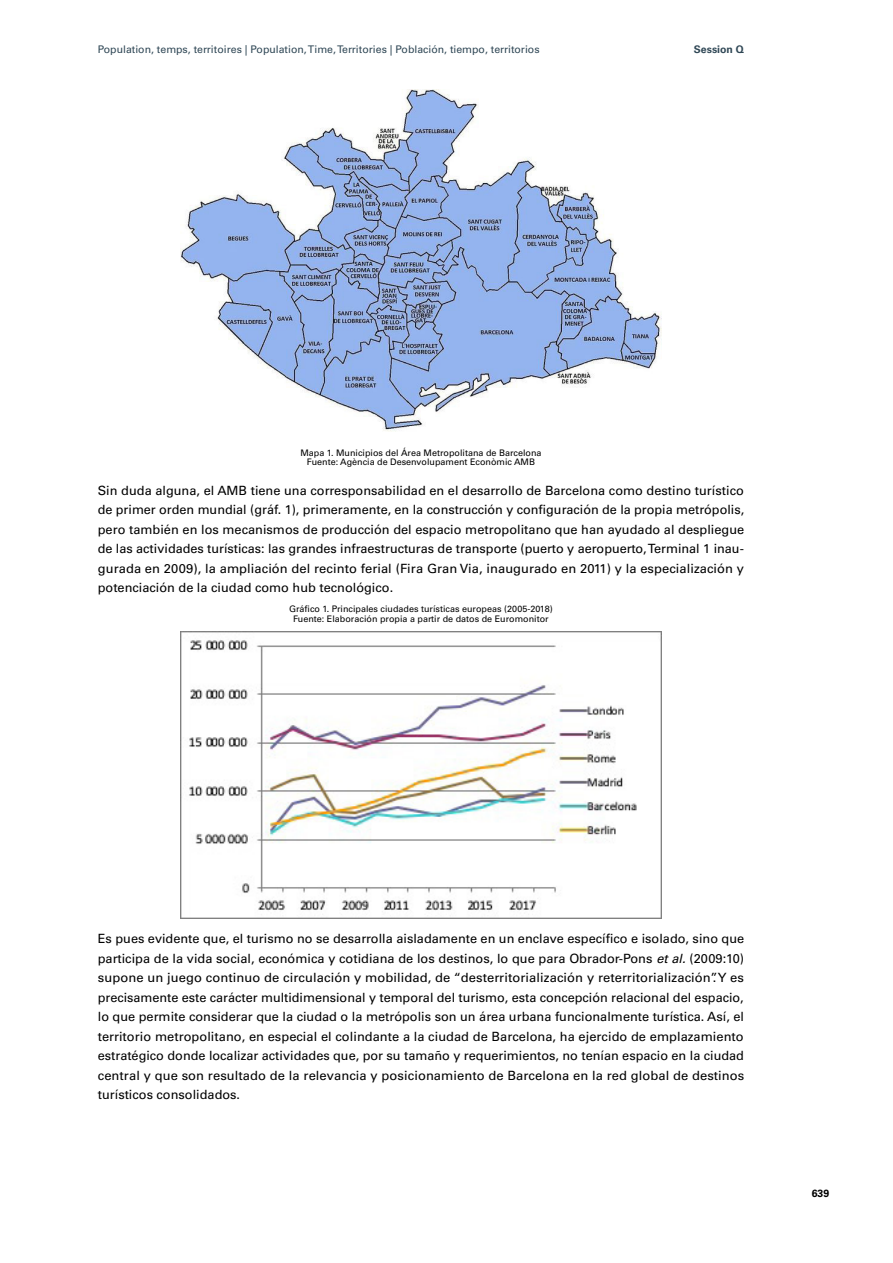
<style>
.page{position:relative;width:893px;height:1263px;background:#fff}
.page>*{position:absolute;margin:0;border:0;box-sizing:border-box;transform-origin:0 0}
.texte_courant{font:12.75px/19.5px "Univers LT";color:#000;text-align:justify}
.t1{font:10.5px "Univers LT";color:#2f4755}
.t2{font:700 10.5px "Univers LT";color:#2f4755}
.t3{font:700 10.5px "Univers LT";color:#000}
.Figure{font:9px/9.8px "Univers LT";color:#000;text-align:center}
.figure-source{font:9px "Univers LT";color:#000}
.s1{font-style:italic}
</style>
<div class="page">
<img style="left:181px;top:90px;width:480px;height:341px">
<img style="left:181px;top:631px;width:480px;height:287px">
<p class="t1" style="left:98px;top:43px;width:443px">Population, temps, territoires | Population, Time, Territories | Población, tiempo, territorios</p>
<p class="t2" style="left:694px;top:43px;width:52px">Session Q</p>
<p class="Figure" style="left:300px;top:448px;width:243px">Mapa 1. Municipios del Área Metropolitana de Barcelona<br>Fuente: Agència de Desenvolupament Econòmic AMB</p>
<p class="texte_courant" style="left:98px;top:480px;width:648px">Sin duda alguna, el AMB tiene una corresponsabilidad en el desarrollo de Barcelona como destino turístico de primer orden mundial (gráf. 1), primeramente, en la construcción y configuración de la propia metrópolis, pero también en los mecanismos de producción del espacio metropolitano que han ayudado al despliegue de las actividades turísticas: las grandes infraestructuras de transporte (puerto y aeropuerto, Terminal 1 inau&shy;gurada en 2009), la ampliación del recinto ferial (Fira Gran Via, inaugurado en 2011) y la especialización y potenciación de la ciudad como hub tecnológico.</p>
<p class="Figure" style="left:289px;top:604px;width:265px">Gráfico 1. Principales ciudades turísticas europeas (2005-2018)</p>
<p class="figure-source" style="left:293px;top:614px;width:257px">Fuente: Elaboración propia a partir de datos de Euromonitor</p>
<p class="texte_courant" style="left:98px;top:929px;width:648px">Es pues evidente que, el turismo no se desarrolla aisladamente en un enclave específico e isolado, sino que participa de la vida social, económica y cotidiana de los destinos, lo que para Obrador-Pons <span class="s1">et al.</span> (2009:10) supone un juego continuo de circulación y mobilidad, de “desterritorialización y reterritorialización”. Y es precisamente este carácter multidimensional y temporal del turismo, esta concepción relacional del espacio, lo que permite considerar que la ciudad o la metrópolis son un área urbana funcionalmente turística. Así, el territorio metropolitano, en especial el colindante a la ciudad de Barcelona, ha ejercido de emplazamiento estratégico donde localizar actividades que, por su tamaño y requerimientos, no tenían espacio en la ciudad central y que son resultado de la relevancia y posicionamiento de Barcelona en la red global de destinos turísticos consolidados.</p>
<p class="t3" style="left:812px;top:1187px;width:19px">639</p>
</div>
